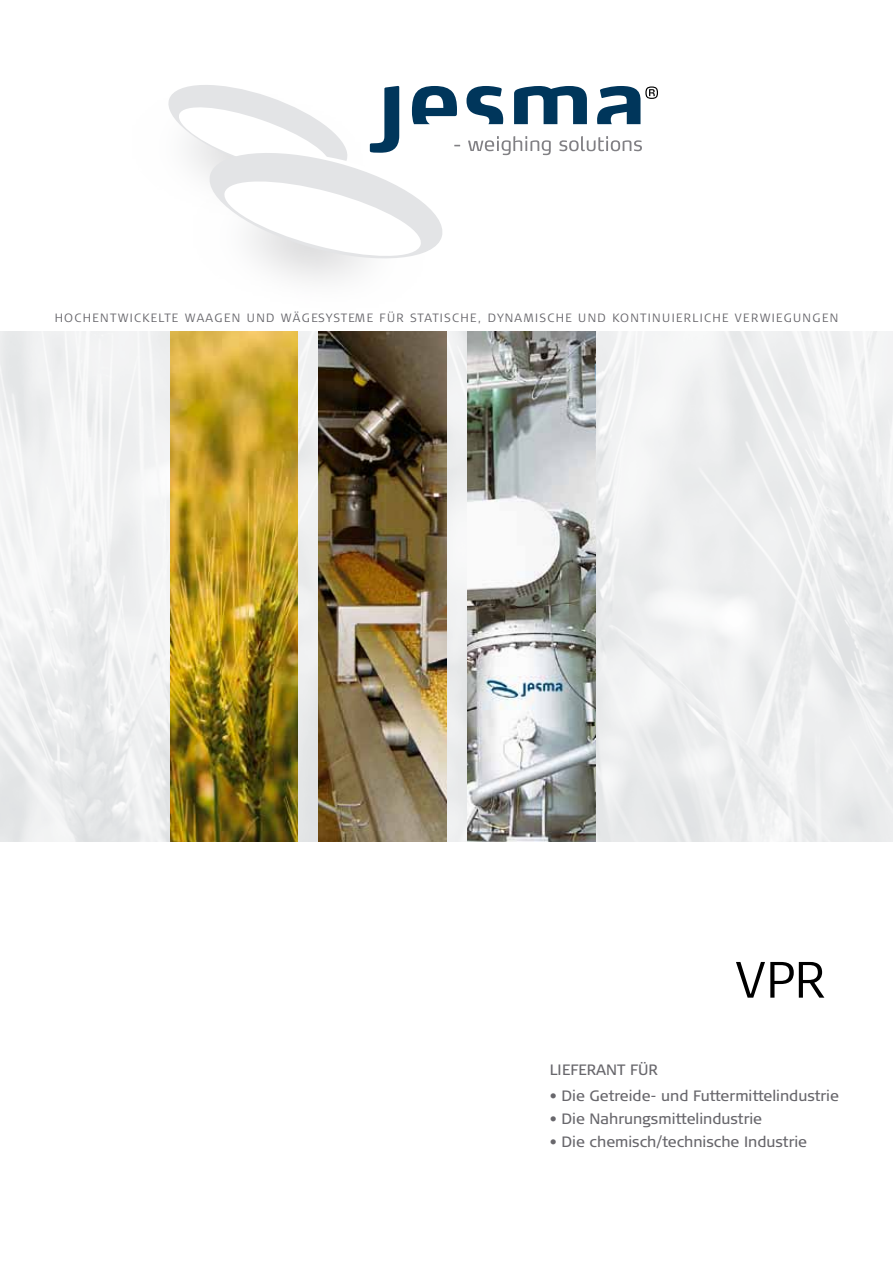
<style>
.page{position:relative;width:893px;height:1263px;background:#fff}
.page>*{position:absolute;margin:0;border:0;box-sizing:border-box;transform-origin:0 0}
.t1{font:300 51px "Signa Normal";color:#000}
.t2{font:15px "Signa Normal";color:#68676c}
.t3{font:300 12px "Signa Normal";letter-spacing:.11em;color:#68676c}
</style>
<div class="page">
<img style="left:0;top:332px;width:893px;height:510px">
<img style="left:170px;top:332px;width:128px;height:510px">
<img style="left:319px;top:332px;width:127px;height:510px">
<img style="left:468px;top:332px;width:127px;height:510px">
<svg style="left:466px;top:86px;width:37px;height:38px"></svg>
<svg style="left:514px;top:86px;width:73px;height:38px"></svg>
<svg style="left:597px;top:86px;width:61px;height:38px"></svg>
<img style="left:155px;top:145px;width:308px;height:187px">
<svg style="left:163px;top:85px;width:297px;height:180px"></svg>
<svg style="left:468px;top:136px;width:83px;height:19px"></svg>
<svg style="left:559px;top:136px;width:83px;height:15px"></svg>
<p class="t3" style="left:55px;top:311px;width:785px">HOCHENTWICKELTE WAAGEN UND WÄGESYSTEME FÜR STATISCHE, DYNAMISCHE UND KONTINUIERLICHE VERWIEGUNGEN</p>
<h1 class="t1" style="left:736px;top:951px;width:86px">VPR</h1>
<p class="t2" style="left:550px;top:1061px;width:110px">lieferant für</p>
<p class="t2" style="left:550px;top:1087px;width:291px">• Die Getreide- und Futtermittelindustrie</p>
<p class="t2" style="left:550px;top:1110px;width:214px">• Die Nahrungsmittelindustrie</p>
<p class="t2" style="left:550px;top:1133px;width:259px">• Die chemisch/technische Industrie</p>
</div>
